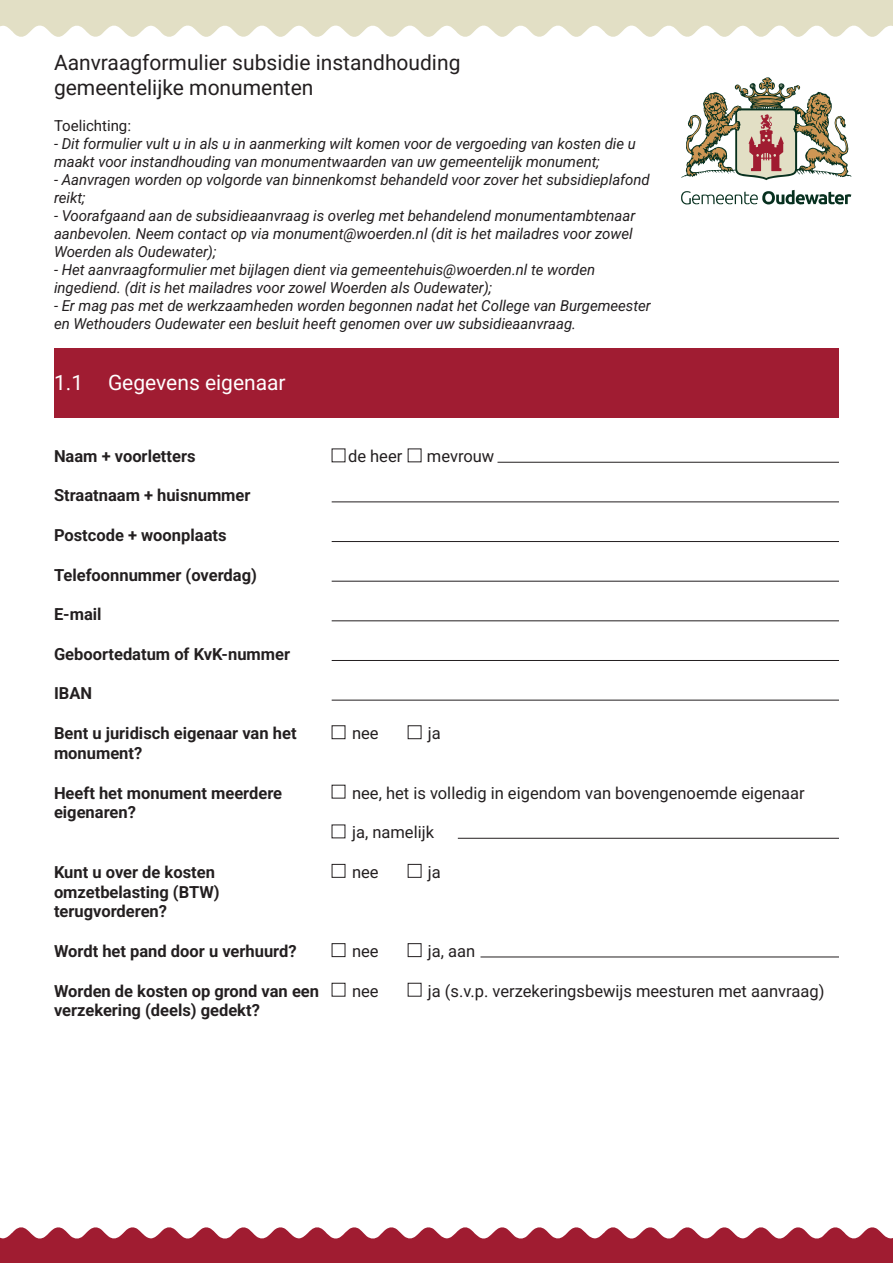
<style>
.page{position:relative;width:893px;height:1263px;background:#fff}
.page>*{position:absolute;margin:0;border:0;box-sizing:border-box;transform-origin:0 0}
.t1{font:21px/25.2px "Roboto";color:#231f20}
.t2{font:21px "Roboto";color:#fff}
.t3{font:700 16.5px/19.8px "Roboto";color:#231f20}
.t4{font:16.5px "Roboto";color:#231f20}
.t5{font:italic 15px/18px "Roboto";color:#231f20}
.t6{font:15px "Roboto";color:#231f20}
</style>
<div class="page">
<svg style="left:681px;top:190px;width:170px;height:14px"></svg>
<svg style="left:681px;top:77px;width:171px;height:103px"></svg>
<svg style="left:0;top:0;width:893px;height:37px;background:#e6e4ce"></svg>
<svg style="left:0;top:1227px;width:893px;height:36px"></svg>
<div style="left:54px;top:349px;width:785px;height:69px;background:#a01c32"></div>
<hr style="left:497px;top:462px;width:342px;height:1px;background:#231f20">
<hr style="left:332px;top:501px;width:507px;height:1px;background:#231f20">
<hr style="left:332px;top:581px;width:507px;height:1px;background:#231f20">
<hr style="left:332px;top:700px;width:507px;height:1px;background:#231f20">
<hr style="left:332px;top:541px;width:507px;height:1px;background:#231f20">
<hr style="left:332px;top:660px;width:507px;height:1px;background:#231f20">
<hr style="left:332px;top:620px;width:507px;height:1px;background:#231f20">
<hr style="left:458px;top:838px;width:381px;height:1px;background:#231f20">
<hr style="left:480px;top:956px;width:359px;height:1px;background:#231f20">
<div style="left:332px;top:725px;width:13px;height:14px;border:1px solid #231f20"></div>
<div style="left:332px;top:864px;width:13px;height:14px;border:1px solid #231f20"></div>
<div style="left:332px;top:943px;width:13px;height:14px;border:1px solid #231f20"></div>
<div style="left:332px;top:983px;width:13px;height:13px;border:1px solid #231f20"></div>
<div style="left:408px;top:725px;width:13px;height:14px;border:1px solid #231f20"></div>
<div style="left:408px;top:864px;width:13px;height:14px;border:1px solid #231f20"></div>
<div style="left:408px;top:943px;width:13px;height:14px;border:1px solid #231f20"></div>
<div style="left:408px;top:983px;width:13px;height:13px;border:1px solid #231f20"></div>
<h1 class="t1" style="left:54px;top:49px;width:408px">Aanvraagformulier subsidie instandhouding gemeentelijke monumenten</h1>
<p class="t6" style="left:54px;top:115px;width:79px">Toelichting:</p>
<p class="t5" style="left:54px;top:134px;width:583px">- Dit formulier vult u in als u in aanmerking wilt komen voor de vergoeding van kosten die u maakt voor instandhouding van monumentwaarden van uw gemeentelijk monument;</p>
<p class="t5" style="left:54px;top:170px;width:597px">- Aanvragen worden op volgorde van binnenkomst behandeld voor zover het subsidieplafond reikt;</p>
<p class="t5" style="left:54px;top:206px;width:583px">- Voorafgaand aan de subsidieaanvraag is overleg met behandelend monumentambtenaar aanbevolen. Neem contact op via monument@woerden.nl (dit is het mailadres voor zowel<br>Woerden als Oudewater);</p>
<p class="t5" style="left:54px;top:260px;width:543px">- Het aanvraagformulier met bijlagen dient via gemeentehuis@woerden.nl te worden ingediend. (dit is het mailadres voor zowel Woerden als Oudewater);</p>
<p class="t5" style="left:54px;top:296px;width:598px">- Er mag pas met de werkzaamheden worden begonnen nadat het College van Burgemeester en Wethouders Oudewater een besluit heeft genomen over uw subsidieaanvraag.</p>
<h1 class="t2" style="left:54px;top:367px;width:233px">1.1 Gegevens eigenaar</h1>
<p class="t3" style="left:54px;top:445px;width:143px">Naam + voorletters</p>
<p class="t3" style="left:54px;top:485px;width:198px">Straatnaam + huisnummer</p>
<p class="t3" style="left:54px;top:525px;width:174px">Postcode + woonplaats</p>
<p class="t3" style="left:54px;top:564px;width:204px">Telefoonnummer (overdag)</p>
<p class="t3" style="left:54px;top:604px;width:49px">E-mail</p>
<p class="t3" style="left:54px;top:643px;width:238px">Geboortedatum of KvK-nummer</p>
<p class="t3" style="left:54px;top:683px;width:40px">IBAN</p>
<p class="t3" style="left:54px;top:723px;width:244px">Bent u juridisch eigenaar van het monument?</p>
<p class="t3" style="left:54px;top:782px;width:230px">Heeft het monument meerdere eigenaren?</p>
<p class="t3" style="left:54px;top:861px;width:167px">Kunt u over de kosten omzetbelasting (BTW) terugvorderen?</p>
<p class="t3" style="left:54px;top:940px;width:244px">Wordt het pand door u verhuurd?</p>
<p class="t3" style="left:54px;top:980px;width:267px">Worden de kosten op grond van een verzekering (deels) gedekt?</p>
<p class="t4" style="left:348px;top:444px;width:56px">de heer</p>
<p class="t4" style="left:427px;top:444px;width:69px">mevrouw</p>
<p class="t4" style="left:352px;top:722px;width:28px">nee</p>
<p class="t4" style="left:428px;top:722px;width:14px">ja</p>
<p class="t4" style="left:352px;top:781px;width:454px">nee, het is volledig in eigendom van bovengenoemde eigenaar</p>
<p class="t4" style="left:352px;top:821px;width:83px">ja, namelijk</p>
<p class="t4" style="left:352px;top:860px;width:28px">nee</p>
<p class="t4" style="left:428px;top:860px;width:14px">ja</p>
<p class="t4" style="left:352px;top:939px;width:28px">nee</p>
<p class="t4" style="left:428px;top:939px;width:49px">ja, aan</p>
<p class="t4" style="left:352px;top:979px;width:28px">nee</p>
<p class="t4" style="left:428px;top:979px;width:398px">ja (s.v.p. verzekeringsbewijs meesturen met aanvraag)</p>
</div>
